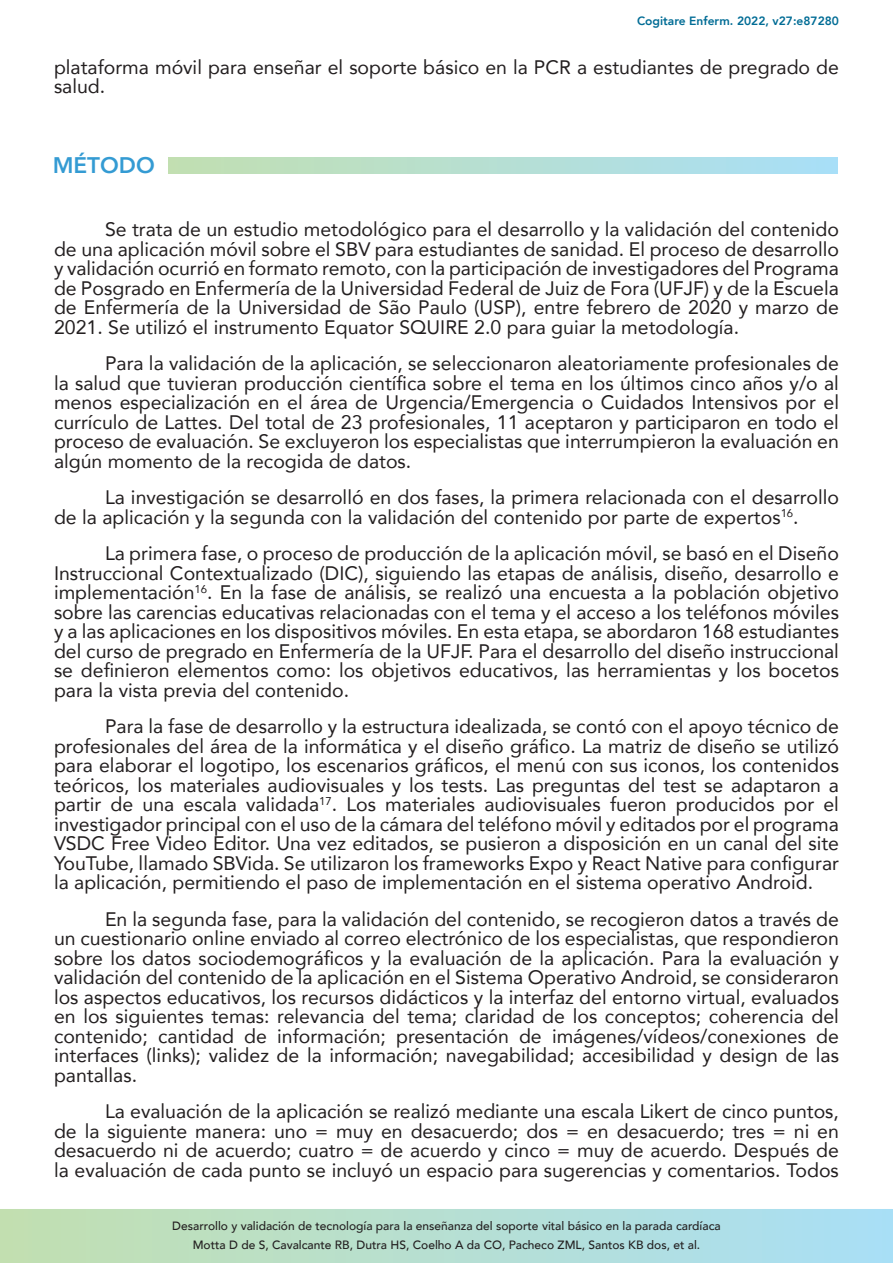
<style>
.page{position:relative;width:893px;height:1263px;background:#fff}
.page>*{position:absolute;margin:0;border:0;box-sizing:border-box;transform-origin:0 0}
.t1{font:800 22.5px "Avenir";color:#349bd3}
.TEXTO{font:19.5px/19.5px "Avenir";color:#231f20;text-align:justify}
.t2{font:500 12px/18.6px "Avenir";color:#231f20;text-align:center}
.t3{font:800 12px "Avenir";color:#006c95}
</style>
<div class="page">
<svg style="left:0;top:1209px;width:893px;height:54px;background:#b6dfd2"></svg>
<div style="left:169px;top:157px;width:669px;height:17px;background:linear-gradient(to right,#c2dfb1,#a9dff7)"></div>
<p class="t3" style="left:637px;top:10px;width:203px">Cogitare Enferm. 2022, v27:e87280</p>
<p class="TEXTO" style="left:54px;top:56px;width:786px">plataforma móvil para enseñar el soporte básico en la PCR a estudiantes de pregrado de salud.</p>
<p class="t1" style="left:53px;top:145px;width:104px">MÉTODO</p>
<p class="TEXTO" style="left:54px;top:219px;width:787px;text-indent:51px">Se trata de un estudio metodológico para el desarrollo y la validación del contenido de una aplicación móvil sobre el SBV para estudiantes de sanidad. El proceso de desarrollo y validación ocurrió en formato remoto, con la participación de investigadores del Programa de Posgrado en Enfermería de la Universidad Federal de Juiz de Fora (UFJF) y de la Escuela de Enfermería de la Universidad de São Paulo (USP), entre febrero de 2020 y marzo de 2021. Se utilizó el instrumento Equator SQUIRE 2.0 para guiar la metodología.</p>
<p class="TEXTO" style="left:54px;top:353px;width:786px;text-indent:51px">Para la validación de la aplicación, se seleccionaron aleatoriamente profesionales de la salud que tuvieran producción científica sobre el tema en los últimos cinco años y/o al menos especialización en el área de Urgencia/Emergencia o Cuidados Intensivos por el currículo de Lattes. Del total de 23 profesionales, 11 aceptaron y participaron en todo el proceso de evaluación. Se excluyeron los especialistas que interrumpieron la evaluación en algún momento de la recogida de datos.</p>
<p class="TEXTO" style="left:54px;top:487px;width:786px;text-indent:51px">La investigación se desarrolló en dos fases, la primera relacionada con el desarrollo de la aplicación y la segunda con la validación del contenido por parte de expertos<sup>16</sup>.</p>
<p class="TEXTO" style="left:54px;top:543px;width:787px;text-indent:51px">La primera fase, o proceso de producción de la aplicación móvil, se basó en el Diseño Instruccional Contextualizado (DIC), siguiendo las etapas de análisis, diseño, desarrollo e implementación<sup>16</sup>. En la fase de análisis, se realizó una encuesta a la población objetivo sobre las carencias educativas relacionadas con el tema y el acceso a los teléfonos móviles y a las aplicaciones en los dispositivos móviles. En esta etapa, se abordaron 168 estudiantes del curso de pregrado en Enfermería de la UFJF. Para el desarrollo del diseño instruccional se definieron elementos como: los objetivos educativos, las herramientas y los bocetos para la vista previa del contenido.</p>
<p class="TEXTO" style="left:54px;top:716px;width:787px;text-indent:51px">Para la fase de desarrollo y la estructura idealizada, se contó con el apoyo técnico de profesionales del área de la informática y el diseño gráfico. La matriz de diseño se utilizó para elaborar el logotipo, los escenarios gráficos, el menú con sus iconos, los contenidos teóricos, los materiales audiovisuales y los tests. Las preguntas del test se adaptaron a partir de una escala validada<sup>17</sup>. Los materiales audiovisuales fueron producidos por el investigador principal con el uso de la cámara del teléfono móvil y editados por el programa VSDC Free Video Editor. Una vez editados, se pusieron a disposición en un canal del site YouTube, llamado SBVida. Se utilizaron los frameworks Expo y React Native para configurar la aplicación, permitiendo el paso de implementación en el sistema operativo Android.</p>
<p class="TEXTO" style="left:54px;top:909px;width:786px;text-indent:51px">En la segunda fase, para la validación del contenido, se recogieron datos a través de un cuestionario online enviado al correo electrónico de los especialistas, que respondieron sobre los datos sociodemográficos y la evaluación de la aplicación. Para la evaluación y validación del contenido de la aplicación en el Sistema Operativo Android, se consideraron los aspectos educativos, los recursos didácticos y la interfaz del entorno virtual, evaluados en los siguientes temas: relevancia del tema; claridad de los conceptos; coherencia del contenido; cantidad de información; presentación de imágenes/vídeos/conexiones de interfaces (links); validez de la información; navegabilidad; accesibilidad y design de las pantallas.</p>
<p class="TEXTO" style="left:54px;top:1101px;width:786px;text-indent:51px">La evaluación de la aplicación se realizó mediante una escala Likert de cinco puntos, de la siguiente manera: uno = muy en desacuerdo; dos = en desacuerdo; tres = ni en desacuerdo ni de acuerdo; cuatro = de acuerdo y cinco = muy de acuerdo. Después de la evaluación de cada punto se incluyó un espacio para sugerencias y comentarios. Todos</p>
<p class="t2" style="left:172px;top:1216px;width:550px">Desarrollo y validación de tecnología para la enseñanza del soporte vital básico en la parada cardíaca<br>Motta D de S, Cavalcante RB, Dutra HS, Coelho A da CO, Pacheco ZML, Santos KB dos, et al.</p>
</div>
